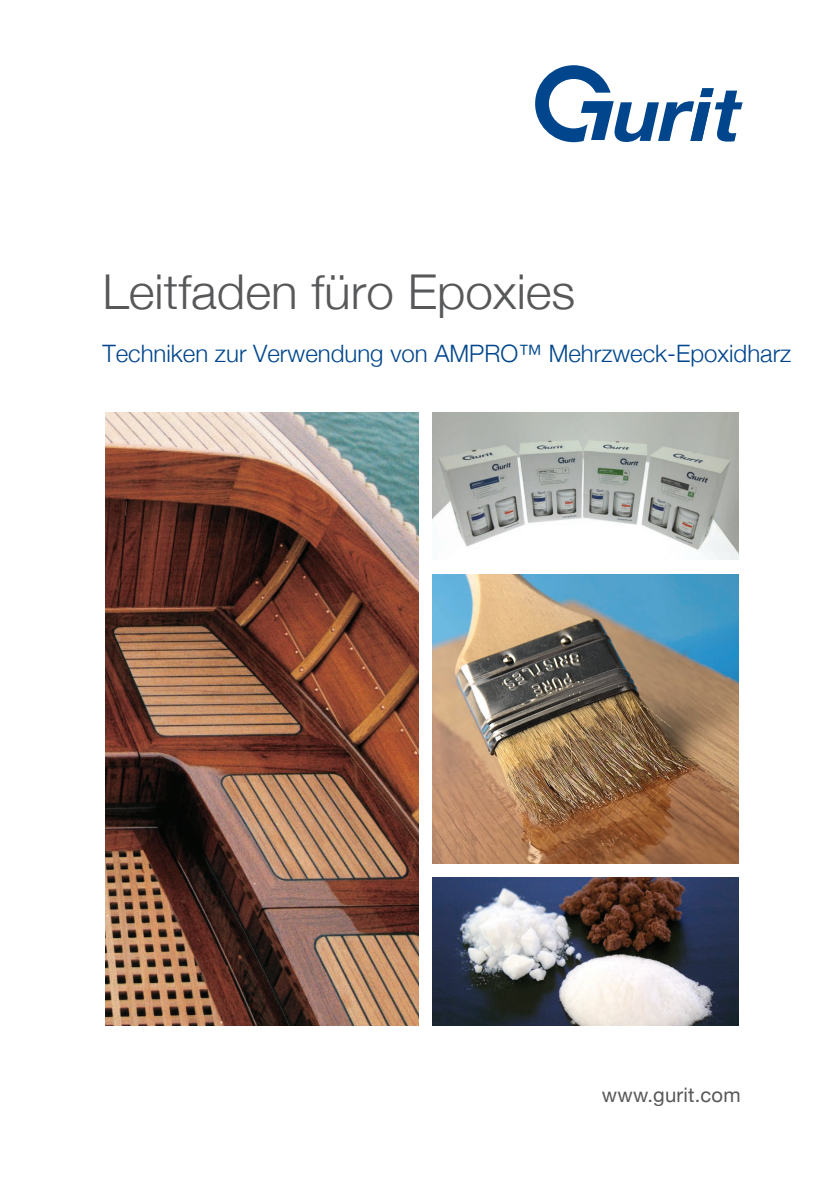
<style>
.page{position:relative;width:840px;height:1191px;background:#fff}
.page>*{position:absolute;margin:0;border:0;box-sizing:border-box;transform-origin:0 0}
.t1{font:300 48px "Helvetica Neue";color:#57585a}
.t2{font:300 24px "Helvetica Neue";color:#01468c}
.t3{font:20px "Helvetica Neue";letter-spacing:.01em;color:#57585a}
</style>
<div class="page">
<svg style="left:535px;top:65px;width:207px;height:77px"></svg>
<img style="left:106px;top:412px;width:312px;height:613px">
<img style="left:432px;top:574px;width:306px;height:289px">
<img style="left:432px;top:877px;width:306px;height:148px">
<img style="left:432px;top:412px;width:306px;height:148px">
<p class="t1" style="left:102px;top:253px;width:474px">Leitfaden füro Epoxies</p>
<p class="t2" style="left:102px;top:334px;width:690px">Techniken zur Verwendung von AMPRO™ Mehrzweck-Epoxidharz</p>
<p class="t3" style="left:601px;top:1080px;width:140px">www.gurit.com</p>
</div>
